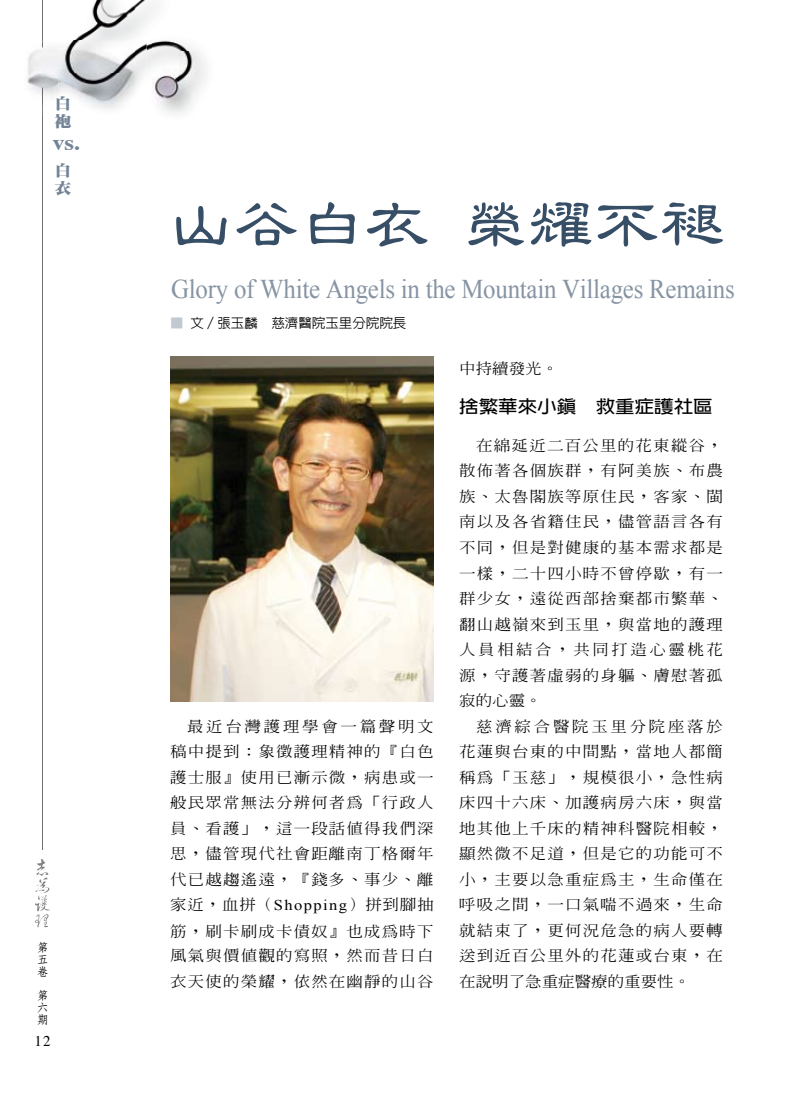
<style>
.page{position:relative;width:808px;height:1106px;background:#fff}
.page>*{position:absolute;margin:0;border:0;box-sizing:border-box;transform-origin:0 0}
.t1{font:600 60.75px "Jen Lei";color:#374e67;scale:1.08 1}
.t2{font:27px "Times New Roman";letter-spacing:-.01em;color:#8694a3;scale:.92 1}
.t3{font:700 22.05px "Times";color:#738395;scale:1.11 1}
.t4{font:700 17.55px "New Gothic";color:#000;scale:1.11 1}
.t5{font:900 15.15px/18.1px "Inn Ming";color:#738395;scale:1.11 1}
.t6{font:500 14.85px/25.5px "Inn Ming";letter-spacing:.07em;color:#000;text-align:justify;scale:1.11 1}
.t7{font:14.85px "Times";color:#000}
.t8{font:500 13.35px "Lin Gothic";color:#000}
.t9{font:700 12px/12px "Nan Sung";color:#000;text-align:justify}
.s1{color:#c2c9d0}
.s2{font-family:"Times New Roman";font-weight:400}
</style>
<div class="page">
<svg style="left:35px;top:859px;width:15px;height:68px"></svg>
<hr style="left:42px;top:0;width:1px;height:850px;background:#6d6f71">
<img style="left:42px;top:40px;width:1px;height:76px">
<img style="left:27px;top:49px;width:31px;height:47px">
<img style="left:42px;top:44px;width:1px;height:60px">
<img style="left:74px;top:0;width:124px;height:52px">
<img style="left:147px;top:52px;width:51px;height:52px">
<img style="left:62px;top:40px;width:85px;height:32px">
<img style="left:62px;top:44px;width:72px;height:60px">
<img style="left:170px;top:357px;width:264px;height:344px">
<p class="t5" style="left:55px;top:94px;width:16px">白袍</p>
<p class="t5" style="left:55px;top:161px;width:16px">白衣</p>
<h3 class="t3" style="left:52px;top:121px;width:27px">vs.</h3>
<p class="t9" style="left:37px;top:941px;width:13px">第五卷</p>
<p class="t9" style="left:37px;top:989px;width:12px">第六期</p>
<p class="t7" style="left:35px;top:1027px;width:17px">12</p>
<h1 class="t1" style="left:168px;top:194px;width:517px">山谷白衣 榮耀不褪</h1>
<h2 class="t2" style="left:171px;top:273px;width:614px">Glory of White Angels in the Mountain Villages Remains</h2>
<p class="t8" style="left:170px;top:316px;width:238px"><span class="s1">■</span> 文／張玉麟　慈濟醫院玉里分院院長</p>
<p class="t6" style="left:170px;top:713px;width:239px;text-indent:17px">最近台灣護理學會一篇聲明文稿中提到：象徵護理精神的『白色護士服』使用已漸示微，病患或一般民眾常無法分辨何者為「行政人員、看護」，這一段話值得我們深思，儘管現代社會距離南丁格爾年代已越趨遙遠，『錢多、事少、離家近，血拼（<span class="s2">Shopping</span>）拼到腳抽筋，刷卡刷成卡債奴』也成為時下</p>
<p class="t6" style="left:170px;top:943px;width:239px">風氣與價值觀的寫照，然而昔日白衣天使的榮耀，依然在幽靜的山谷</p>
<p class="t6" style="left:459px;top:356px;width:91px">中持續發光。</p>
<p class="t4" style="left:459px;top:398px;width:230px">捨繁華來小鎮 救重症護社區</p>
<p class="t6" style="left:459px;top:432px;width:239px;text-indent:17px">在綿延近二百公里的花東縱谷，散佈著各個族群，有阿美族、布農族、太魯閣族等原住民，客家、閩南以及各省籍住民，儘管語言各有不同，但是對健康的基本需求都是一樣，二十四小時不曾停歇，有一群少女，遠從西部捨棄都市繁華、翻山越嶺來到玉里，與當地的護理人員相結合，共同打造心靈桃花源，守護著虛弱的身軀、膚慰著孤寂的心靈。</p>
<p class="t6" style="left:459px;top:713px;width:239px;text-indent:17px">慈濟綜合醫院玉里分院座落於花蓮與台東的中間點，當地人都簡稱為「玉慈」，規模很小，急性病床四十六床、加護病房六床，與當地其他上千床的精神科醫院相較，顯然微不足道，但是它的功能可不小，主要以急重症為主，生命僅在呼吸之間，一口氣喘不過來，生命就結束了，更何況危急的病人要轉送到近百公里外的花蓮或台東，在在說明了急重症醫療的重要性。</p>
</div>
